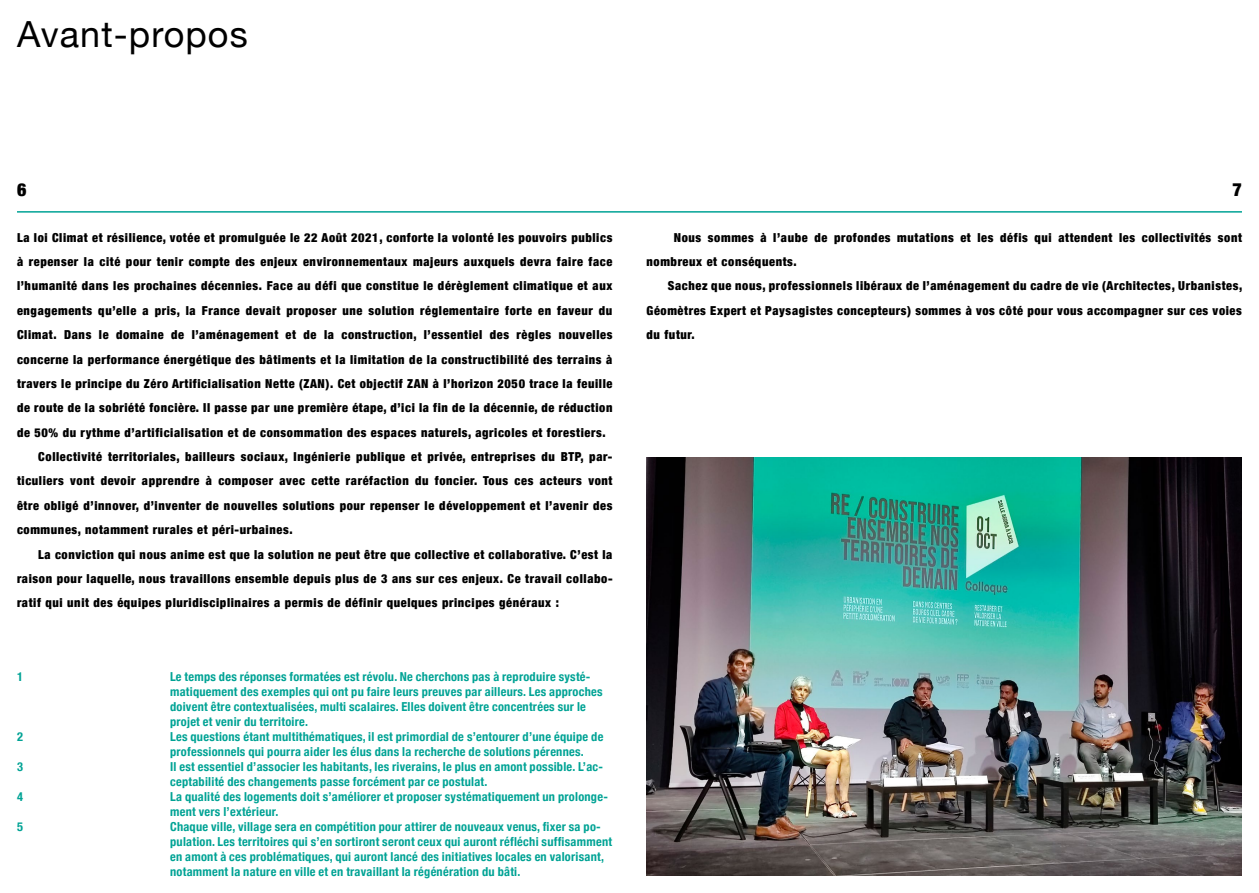
<style>
.page{position:relative;width:1259px;height:893px;background:#fff}
.page>*{position:absolute;margin:0;border:0;box-sizing:border-box;transform-origin:0 0}
.t1{font:36px "Helvetica Neue";letter-spacing:.03em;color:#000}
.t2{font:900 condensed 18px "Helvetica Neue";color:#000}
.t3{font:900 condensed 12.3px/24.5px "Helvetica Neue";letter-spacing:.05em;color:#000}
.t4{font:700 condensed 12.3px/15px "Helvetica Neue";letter-spacing:.02em;color:#00a395}
</style>
<div class="page">
<hr style="left:17px;top:211px;width:1225px;height:2px;background:#00a395">
<img style="left:646px;top:457px;width:596px;height:419px">
<h1 class="t1" style="left:17px;top:8px;width:232px">Avant-propos</h1>
<h2 class="t2" style="left:17px;top:174px;width:11px">6</h2>
<h2 class="t2" style="left:1232px;top:174px;width:11px">7</h2>
<p class="t3" style="left:646px;top:224px;width:597px;text-indent:27px">Nous sommes à l’aube de profondes mutations et les défis qui attendent les collectivités sont nombreux et conséquents.</p>
<p class="t3" style="left:646px;top:273px;width:597px;text-align:justify;text-indent:21px">Sachez que nous, professionnels libéraux de l’aménagement du cadre de vie (Architectes, Urbanistes, Géomètres Expert et Paysagistes concepteurs) sommes à vos côté pour vous accompagner sur ces voies du futur.</p>
<p class="t3" style="left:17px;top:224px;width:597px">La loi Climat et résilience, votée et promulguée le 22 Août 2021, conforte la volonté les pouvoirs publics</p>
<p class="t3" style="left:17px;top:249px;width:597px">à repenser la cité pour tenir compte des enjeux environnementaux majeurs auxquels devra faire face</p>
<p class="t3" style="left:17px;top:273px;width:597px">l’humanité dans les prochaines décennies. Face au défi que constitue le dérèglement climatique et aux</p>
<p class="t3" style="left:17px;top:298px;width:597px">engagements qu’elle a pris, la France devait proposer une solution réglementaire forte en faveur du</p>
<p class="t3" style="left:17px;top:322px;width:597px">Climat. Dans le domaine de l’aménagement et de la construction, l’essentiel des règles nouvelles</p>
<p class="t3" style="left:17px;top:346px;width:597px">concerne la performance énergétique des bâtiments et la limitation de la constructibilité des terrains à</p>
<p class="t3" style="left:17px;top:371px;width:597px">travers le principe du Zéro Artificialisation Nette (ZAN). Cet objectif ZAN à l’horizon 2050 trace la feuille</p>
<p class="t3" style="left:17px;top:395px;width:597px">de route de la sobriété foncière. Il passe par une première étape, d’ici la fin de la décennie, de réduction</p>
<p class="t3" style="left:17px;top:419px;width:590px">de 50% du rythme d’artificialisation et de consommation des espaces naturels, agricoles et forestiers.</p>
<p class="t3" style="left:38px;top:444px;width:576px">Collectivité territoriales, bailleurs sociaux, Ingénierie publique et privée, entreprises du BTP, par-</p>
<p class="t3" style="left:17px;top:468px;width:597px">ticuliers vont devoir apprendre à composer avec cette raréfaction du foncier. Tous ces acteurs vont</p>
<p class="t3" style="left:17px;top:493px;width:597px">être obligé d’innover, d’inventer de nouvelles solutions pour repenser le développement et l’avenir des</p>
<p class="t3" style="left:17px;top:517px;width:277px">communes, notamment rurales et péri-urbaines.</p>
<p class="t3" style="left:38px;top:541px;width:575px">La conviction qui nous anime est que la solution ne peut être que collective et collaborative. C’est la</p>
<p class="t3" style="left:17px;top:566px;width:597px">raison pour laquelle, nous travaillons ensemble depuis plus de 3 ans sur ces enjeux. Ce travail collabo-</p>
<p class="t3" style="left:17px;top:590px;width:543px">ratif qui unit des équipes pluridisciplinaires a permis de définir quelques principes généraux :</p>
<p class="t4" style="left:17px;top:668px;width:7px">1</p>
<p class="t4" style="left:17px;top:728px;width:7px">2</p>
<p class="t4" style="left:17px;top:758px;width:7px">3</p>
<p class="t4" style="left:17px;top:788px;width:7px">4</p>
<p class="t4" style="left:17px;top:818px;width:7px">5</p>
<p class="t4" style="left:170px;top:668px;width:443px">Le temps des réponses formatées est révolu. Ne cherchons pas à reproduire systé&shy;matiquement des exemples qui ont pu faire leurs preuves par ailleurs. Les approches doivent être contextualisées, multi scalaires. Elles doivent être concentrées sur le projet et venir du territoire.<br>Les questions étant multithématiques, il est primordial de s’entourer d’une équipe de professionnels qui pourra aider les élus dans la recherche de solutions pérennes.<br>Il est essentiel d’associer les habitants, les riverains, le plus en amont possible. L’ac&shy;ceptabilité des changements passe forcément par ce postulat.<br>La qualité des logements doit s’améliorer et proposer systématiquement un prolonge&shy;ment vers l’extérieur.<br>Chaque ville, village sera en compétition pour attirer de nouveaux venus, fixer sa po&shy;pulation. Les territoires qui s’en sortiront seront ceux qui auront réfléchi suffisamment en amont à ces problématiques, qui auront lancé des initiatives locales en valorisant, notamment la nature en ville et en travaillant la régénération du bâti.</p>
</div>
